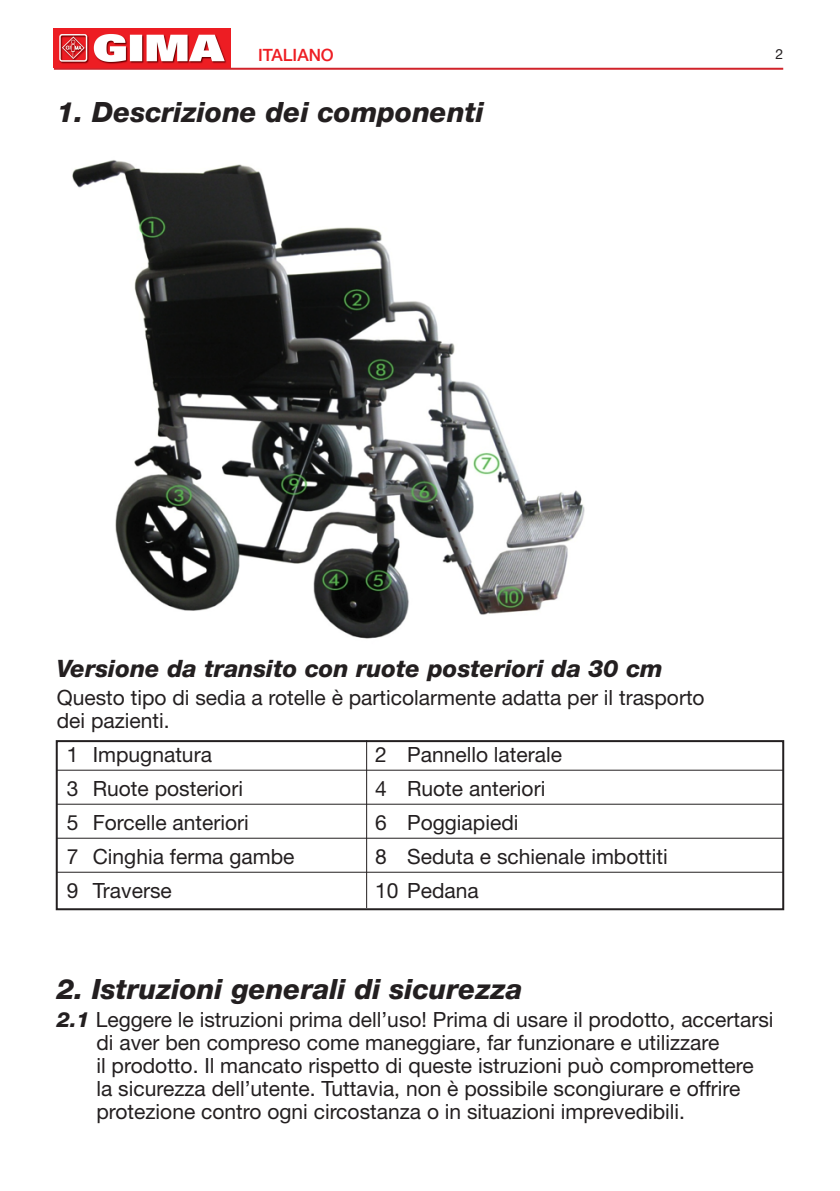
<style>
.page{position:relative;width:840px;height:1191px;background:#fff}
.page>*{position:absolute;margin:0;border:0;box-sizing:border-box;transform-origin:0 0}
.t1{font:italic 800 28px "Helvetica Neue LT Std";color:#231f20}
.t2{font:italic 800 24px "Helvetica Neue LT Std";color:#231f20}
.t3{font:21px/23px "Helvetica Neue LT Std";color:#231f20}
.t4{font:500 17px "Helvetica Neue LT Std";color:#ee1d23}
.t5{font:14px "Helvetica Neue LT Std";color:#231f20}
.s1{font-weight:800;font-style:italic}
</style>
<div class="page">
<hr style="left:54px;top:68px;width:728px;height:2px;background:#d1232a">
<img style="left:54px;top:28px;width:176px;height:40px">
<hr style="left:57px;top:769px;width:725px;height:1px;background:#231f20">
<hr style="left:57px;top:803px;width:725px;height:1px;background:#231f20">
<hr style="left:57px;top:837px;width:725px;height:1px;background:#231f20">
<hr style="left:57px;top:871px;width:725px;height:1px;background:#231f20">
<div style="left:56px;top:740px;width:727px;height:170px;border:2px solid #231f20"></div>
<hr style="left:366px;top:740px;width:1px;height:168px;background:#231f20">
<img style="left:72px;top:160px;width:513px;height:479px">
<p class="t4" style="left:258px;top:45px;width:77px">ITALIANO</p>
<p class="t1" style="left:57px;top:95px;width:428px">1. Descrizione dei componenti</p>
<p class="t5" style="left:775px;top:46px;width:9px">2</p>
<p class="t2" style="left:57px;top:654px;width:607px">Versione da transito con ruote posteriori da 30 cm</p>
<p class="t3" style="left:57px;top:686px;width:649px">Questo tipo di sedia a rotelle è particolarmente adatta per il trasporto dei pazienti.</p>
<p class="t3" style="left:67px;top:743px;width:147px">1 Impugnatura</p>
<p class="t3" style="left:375px;top:743px;width:188px">2 Pannello laterale</p>
<p class="t3" style="left:67px;top:777px;width:178px">3 Ruote posteriori</p>
<p class="t3" style="left:375px;top:777px;width:172px">4 Ruote anteriori</p>
<p class="t3" style="left:67px;top:811px;width:183px">5 Forcelle anteriori</p>
<p class="t3" style="left:375px;top:811px;width:145px">6 Poggiapiedi</p>
<p class="t3" style="left:67px;top:845px;width:229px">7 Cinghia ferma gambe</p>
<p class="t3" style="left:375px;top:845px;width:294px">8 Seduta e schienale imbottiti</p>
<p class="t3" style="left:67px;top:879px;width:106px">9 Traverse</p>
<p class="t3" style="left:375px;top:879px;width:105px">10 Pedana</p>
<p class="t1" style="left:57px;top:972px;width:467px">2. Istruzioni generali di sicurezza</p>
<p class="t3" style="left:57px;top:1008px;width:718px"><span class="s1">2.1</span> Leggere le istruzioni prima dell’uso! Prima di usare il prodotto, accertarsi</p>
<p class="t3" style="left:96px;top:1031px;width:658px">di aver ben compreso come maneggiare, far funzionare e utilizzare<br>il prodotto. Il mancato rispetto di queste istruzioni può compromettere la sicurezza dell’utente. Tuttavia, non è possibile scongiurare e offrire protezione contro ogni circostanza o in situazioni imprevedibili.</p>
</div>
